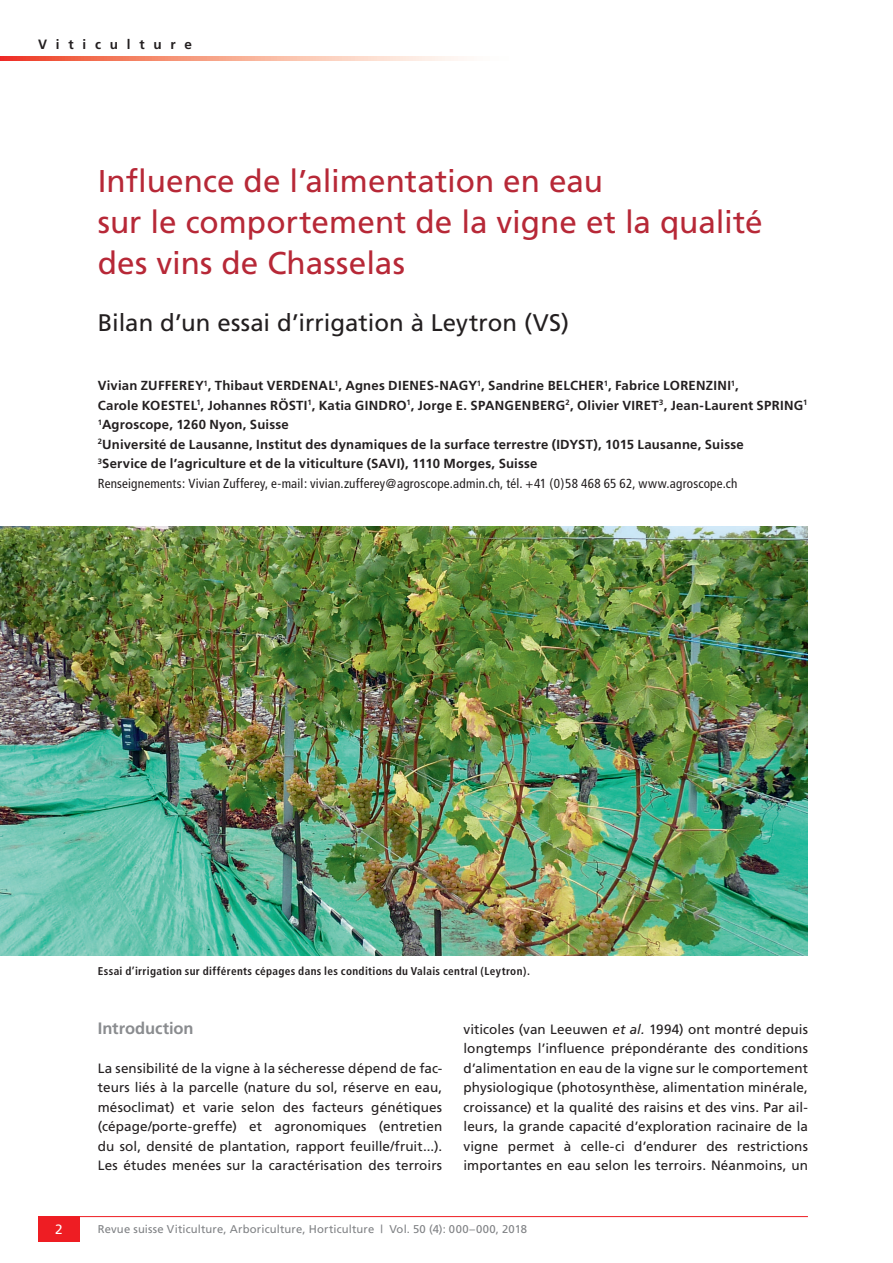
<style>
.page{position:relative;width:893px;height:1263px;background:#fff}
.page>*{position:absolute;margin:0;border:0;box-sizing:border-box;transform-origin:0 0}
.t1{font:31.5px/40.5px "Frutiger";color:#b72837}
.t2{font:24px "Frutiger";color:#231f20}
.t3{font:700 16.5px "Frutiger";letter-spacing:-.005em;color:#8a8c8f}
.t4{font:13.5px/19.5px "Frutiger";letter-spacing:.01em;color:#231f20;text-align:justify}
.t5{font:700 13.5px "Frutiger";letter-spacing:.65em;color:#231f20}
.t6{font:13.5px "Frutiger";color:#fff}
.t7{font:700 13.2px/19.5px "Frutiger";letter-spacing:.015em;color:#231f20}
.t8{font:700 condensed 11.25px "Frutiger";letter-spacing:.03em;color:#231f20}
.t9{font:11.25px "Frutiger";letter-spacing:.015em;color:#808285}
.s1{font-weight:400;font-stretch:condensed}
.s2{font-style:italic}
</style>
<div class="page">
<hr style="left:38px;top:1216px;width:770px;height:1px;background:#ee1d23">
<div style="left:38px;top:1216px;width:42px;height:26px;background:#ee1d23"></div>
<svg style="left:0;top:56px;width:464px;height:5px;background:#f7a590"></svg>
<img style="left:0;top:526px;width:808px;height:429px">
<p class="t5" style="left:38px;top:36px;width:156px">Viticulture</p>
<h1 class="t1" style="left:98px;top:161px;width:666px">Influence de l’alimentation en eau<br>sur le comportement de la vigne et la qualité des vins de Chasselas</h1>
<h2 class="t2" style="left:98px;top:309px;width:473px">Bilan d’un essai d’irrigation à Leytron (VS)</h2>
<p class="t7" style="left:98px;top:376px;width:711px">Vivian ZUFFEREY<sup>1</sup>, Thibaut VERDENAL<sup>1</sup>, Agnes DIENES-NAGY<sup>1</sup>, Sandrine BELCHER<sup>1</sup>, Fabrice LORENZINI<sup>1</sup>,<br>Carole KOESTEL<sup>1</sup>, Johannes RÖSTI<sup>1</sup>, Katia GINDRO<sup>1</sup>, Jorge E. SPANGENBERG<sup>2</sup>, Olivier VIRET<sup>3</sup>, Jean-Laurent SPRING<sup>1<br>1</sup>Agroscope, 1260 Nyon, Suisse<br><sup>2</sup>Université de Lausanne, Institut des dynamiques de la surface terrestre (IDYST), 1015 Lausanne, Suisse<br><sup>3</sup>Service de l’agriculture et de la viticulture (SAVI), 1110 Morges, Suisse<br><span class="s1">Renseignements: Vivian Zufferey, e-mail: vivian.zufferey@agroscope.admin.ch, tél. +41 (0)58 468 65 62, www.agroscope.ch</span></p>
<p class="t8" style="left:98px;top:964px;width:434px">Essai d’irrigation sur différents cépages dans les conditions du Valais central (Leytron).</p>
<p class="t3" style="left:98px;top:1018px;width:97px">Introduction</p>
<p class="t4" style="left:98px;top:1058px;width:346px">La sensibilité de la vigne à la sécheresse dépend de fac&shy;teurs liés à la parcelle (nature du sol, réserve en eau, mésoclimat) et varie selon des facteurs génétiques (cépage/porte-greffe) et agronomiques (entretien du sol, densité de plantation, rapport feuille/fruit...).<br>Les études menées sur la caractérisation des terroirs</p>
<p class="t4" style="left:463px;top:1019px;width:346px">viticoles (van Leeuwen <span class="s2">et al.</span> 1994) ont montré depuis longtemps l’influence prépondérante des conditions d’alimentation en eau de la vigne sur le comportement physiologique (photosynthèse, alimentation minérale, croissance) et la qualité des raisins et des vins. Par ail&shy;leurs, la grande capacité d’exploration racinaire de la vigne permet à celle-ci d’endurer des restrictions importantes en eau selon les terroirs. Néanmoins, un</p>
<p class="t6" style="left:55px;top:1221px;width:9px">2</p>
<p class="t9" style="left:98px;top:1223px;width:431px">Revue suisse Viticulture, Arboriculture, Horticulture | Vol. 50 (4): 000–000, 2018</p>
</div>
